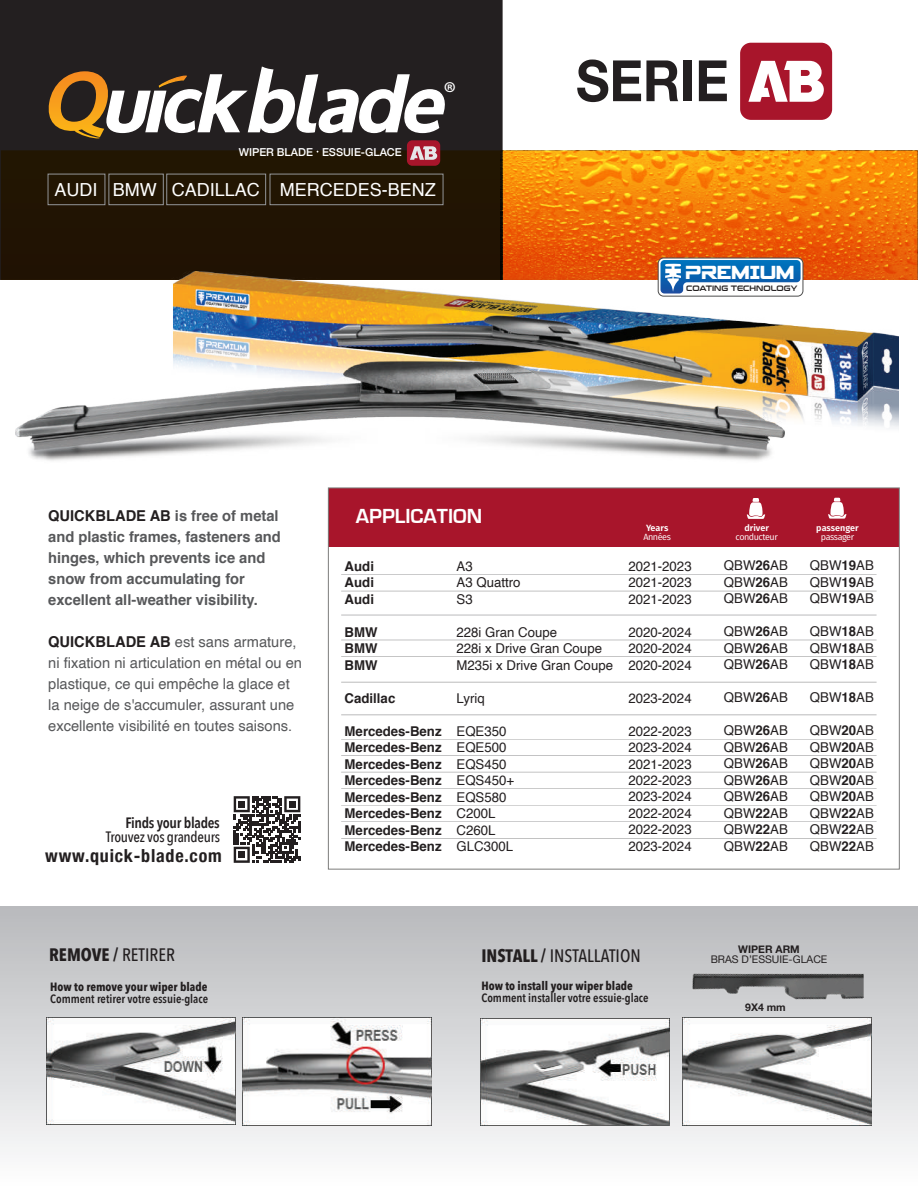
<style>
.page{position:relative;width:918px;height:1188px;background:#fff}
.page>*{position:absolute;margin:0;border:0;box-sizing:border-box;transform-origin:0 0}
.t1{font:700 57px "Helvetica Neue";color:#231f20;scale:.91 1}
.t2{font:30.45px "Myriad Pro";color:#fff}
.t3{font:21.15px "Spy Agency";letter-spacing:-.025em;color:#fff;scale:.95 1}
.t4{font:700 21px "Eurostile";color:#fff}
.t5{font:18px "Helvetica";color:#fff}
.t6{font:500 18px "Avenir Next Condensed";color:#231f20}
.t7{font:700 condensed 18px "Helvetica Neue";letter-spacing:.045em;color:#231f20}
.t8{font:700 18px "Avenir Next Condensed";color:#231f20}
.t9{font:15px/21px "Helvetica";color:#57585a}
.t10{font:700 15px/21px "Helvetica";color:#57585a}
.t11{font:500 15px "Avenir Next Condensed";letter-spacing:-.02em;color:#231f20}
.t12{font:600 15px "Avenir Next Condensed";letter-spacing:-.02em;color:#231f20}
.t13{font:13.5px/16.5px "Helvetica";color:#231f20}
.t14{font:700 13.5px/16.5px "Helvetica";color:#231f20;text-align:justify}
.t15{font:600 12px "Avenir Next Condensed";color:#231f20}
.t16{font:700 12px "Avenir Next Condensed";color:#231f20}
.t17{font:500 10.95px "Helvetica Neue";color:#fff}
.t18{font:10.5px "Helvetica Neue";color:#231f20}
.t19{font:700 10.5px "Helvetica Neue";color:#231f20}
.t20{font:9px "Fira Sans";letter-spacing:-.05em;color:#fff}
.t21{font:600 9px "Fira Sans";color:#fff}
.t22{font:7.8px "Conthrax Sb";color:#231f20;scale:.95 1}
.s1{color:#231f20}
.s2{font-weight:700;color:#231f20}
.s3{font-weight:700}
.s4{font-weight:500}
</style>
<div class="page">
<div style="left:0;top:906px;width:917px;height:281px;background:linear-gradient(to bottom,#b7b8bb,#f8f9f9)"></div>
<div style="left:329px;top:488px;width:570px;height:59px;background:#a8152b"></div>
<img style="left:243px;top:1018px;width:189px;height:107px">
<img style="left:47px;top:1017px;width:189px;height:107px">
<img style="left:682px;top:1018px;width:189px;height:107px">
<img style="left:481px;top:1018px;width:189px;height:108px">
<img style="left:678px;top:926px;width:186px;height:107px">
<div style="left:0;top:0;width:503px;height:280px;background:linear-gradient(to bottom,#242328,#211200)"></div>
<div style="left:407px;top:140px;width:33px;height:26px;background:#a8152b;border-radius:5px"></div>
<svg style="left:46px;top:65px;width:400px;height:95px"></svg>
<svg style="left:234px;top:796px;width:66px;height:67px"></svg>
<div style="left:238px;top:801px;width:7px;height:7px;background:#231f20"></div>
<div style="left:289px;top:801px;width:7px;height:7px;background:#231f20"></div>
<div style="left:238px;top:851px;width:7px;height:7px;background:#231f20"></div>
<img style="left:15px;top:271px;width:883px;height:190px">
<img style="left:500px;top:151px;width:418px;height:128px">
<div style="left:658px;top:258px;width:145px;height:38px;border:1px solid #4c4c4c;border-radius:5px"></div>
<svg style="left:661px;top:260px;width:140px;height:34px"></svg>
<div style="left:740px;top:43px;width:92px;height:77px;background:#a8152b;border-radius:11px"></div>
<svg style="left:748px;top:61px;width:76px;height:41px"></svg>
<div style="left:48px;top:174px;width:57px;height:31px;border:1px solid #939598"></div>
<div style="left:109px;top:174px;width:54px;height:31px;border:1px solid #939598"></div>
<div style="left:167px;top:174px;width:99px;height:31px;border:1px solid #939598"></div>
<div style="left:270px;top:174px;width:173px;height:31px;border:1px solid #939598"></div>
<svg style="left:747px;top:498px;width:18px;height:21px"></svg>
<svg style="left:828px;top:498px;width:19px;height:21px"></svg>
<hr style="left:341px;top:614px;width:536px;height:2px;background:#3e3e3f">
<hr style="left:341px;top:574px;width:536px;height:1px;background:#3e3e3f">
<hr style="left:341px;top:591px;width:536px;height:1px;background:#3e3e3f">
<hr style="left:341px;top:640px;width:536px;height:1px;background:#3e3e3f">
<hr style="left:341px;top:656px;width:536px;height:1px;background:#3e3e3f">
<hr style="left:341px;top:739px;width:536px;height:1px;background:#3e3e3f">
<hr style="left:341px;top:755px;width:536px;height:1px;background:#3e3e3f">
<hr style="left:341px;top:772px;width:536px;height:1px;background:#3e3e3f">
<hr style="left:341px;top:788px;width:536px;height:1px;background:#3e3e3f">
<hr style="left:341px;top:805px;width:536px;height:1px;background:#3e3e3f">
<hr style="left:341px;top:821px;width:536px;height:1px;background:#3e3e3f">
<hr style="left:341px;top:838px;width:536px;height:1px;background:#3e3e3f">
<hr style="left:341px;top:682px;width:536px;height:1px;background:#3e3e3f">
<hr style="left:341px;top:714px;width:536px;height:1px;background:#3e3e3f">
<h2 class="t2" style="left:444px;top:74px;width:14px">®</h2>
<p class="t17" style="left:239px;top:144px;width:165px">WIPER BLADE ESSUIE-GLACE</p>
<h3 class="t5" style="left:55px;top:175px;width:383px">AUDI BMW CADILLAC MERCEDES-BENZ</h3>
<h1 class="t1" style="left:576px;top:36px;width:169px">SERIE</h1>
<h3 class="t3" style="left:685px;top:261px;width:117px">PREMIUM</h3>
<p class="t22" style="left:686px;top:283px;width:118px">COATING TECHNOLOGY</p>
<p class="t10" style="left:48px;top:506px;width:232px"><span class="s1">QUICKBLADE AB</span> is free of metal</p>
<h3 class="t4" style="left:356px;top:505px;width:128px">APPLICATION</h3>
<p class="t10" style="left:48px;top:527px;width:234px">and plastic frames, fasteners and hinges, which prevents ice and snow from accumulating for excellent all-weather visibility.</p>
<p class="t9" style="left:48px;top:632px;width:255px"><span class="s2">QUICKBLADE AB</span> est sans armature, ni fixation ni articulation en métal ou en plastique, ce qui empêche la glace et la neige de s'accumuler, assurant une excellente visibilité en toutes saisons.</p>
<p class="t14" style="left:345px;top:558px;width:31px">Audi Audi Audi</p>
<p class="t14" style="left:345px;top:624px;width:35px">BMW BMW BMW</p>
<p class="t14" style="left:345px;top:690px;width:52px">Cadillac</p>
<p class="t14" style="left:345px;top:723px;width:98px">Mercedes-Benz Mercedes-Benz Mercedes-Benz Mercedes-Benz Mercedes-Benz Mercedes-Benz Mercedes-Benz Mercedes-Benz</p>
<p class="t13" style="left:457px;top:558px;width:65px">A3<br>A3 Quattro<br>S3</p>
<p class="t13" style="left:457px;top:624px;width:158px">228i Gran Coupe<br>228i x Drive Gran Coupe<br>M235i x Drive Gran Coupe</p>
<p class="t13" style="left:457px;top:690px;width:30px">Lyriq</p>
<p class="t13" style="left:457px;top:723px;width:59px">EQE350<br>EQE500<br>EQS450<br>EQS450+<br>EQS580<br>C200L<br>C260L<br>GLC300L</p>
<p class="t12" style="left:125px;top:810px;width:96px">Finds your blades</p>
<p class="t11" style="left:106px;top:828px;width:116px">Trouvez vos grandeurs</p>
<h3 class="t7" style="left:45px;top:840px;width:178px">www.quick-blade.com</h3>
<p class="t21" style="left:646px;top:520px;width:24px">Years</p>
<p class="t20" style="left:643px;top:530px;width:29px">Années</p>
<p class="t13" style="left:628px;top:558px;width:65px;text-align:justify">2021-2023<br>2021-2023<br>2021-2023</p>
<p class="t13" style="left:628px;top:624px;width:65px;text-align:justify">2020-2024<br>2020-2024<br>2020-2024</p>
<p class="t13" style="left:628px;top:690px;width:65px">2023-2024</p>
<p class="t13" style="left:628px;top:723px;width:65px;text-align:justify">2022-2023<br>2023-2024<br>2021-2023<br>2022-2023<br>2023-2024<br>2022-2024<br>2022-2023<br>2023-2024</p>
<p class="t21" style="left:744px;top:520px;width:26px">driver</p>
<p class="t20" style="left:736px;top:530px;width:44px">conducteur</p>
<p class="t21" style="left:816px;top:520px;width:44px">passenger</p>
<p class="t20" style="left:821px;top:530px;width:35px">passager</p>
<p class="t13" style="left:724px;top:558px;width:65px">QBW<span class="s3">26</span>AB</p>
<p class="t13" style="left:810px;top:558px;width:65px">QBW<span class="s3">19</span>AB</p>
<p class="t13" style="left:724px;top:574px;width:65px">QBW<span class="s3">26</span>AB</p>
<p class="t13" style="left:810px;top:574px;width:65px">QBW<span class="s3">19</span>AB</p>
<p class="t13" style="left:724px;top:591px;width:65px">QBW<span class="s3">26</span>AB</p>
<p class="t13" style="left:810px;top:591px;width:65px">QBW<span class="s3">19</span>AB</p>
<p class="t13" style="left:724px;top:624px;width:65px">QBW<span class="s3">26</span>AB</p>
<p class="t13" style="left:810px;top:624px;width:65px">QBW<span class="s3">18</span>AB</p>
<p class="t13" style="left:724px;top:640px;width:65px">QBW<span class="s3">26</span>AB</p>
<p class="t13" style="left:810px;top:640px;width:65px">QBW<span class="s3">18</span>AB</p>
<p class="t13" style="left:724px;top:657px;width:65px">QBW<span class="s3">26</span>AB</p>
<p class="t13" style="left:810px;top:657px;width:65px">QBW<span class="s3">18</span>AB</p>
<p class="t13" style="left:724px;top:690px;width:65px">QBW<span class="s3">26</span>AB</p>
<p class="t13" style="left:810px;top:690px;width:65px">QBW<span class="s3">18</span>AB</p>
<p class="t13" style="left:724px;top:723px;width:65px">QBW<span class="s3">26</span>AB</p>
<p class="t13" style="left:810px;top:723px;width:65px">QBW<span class="s3">20</span>AB</p>
<p class="t13" style="left:724px;top:739px;width:65px">QBW<span class="s3">26</span>AB</p>
<p class="t13" style="left:810px;top:739px;width:65px">QBW<span class="s3">20</span>AB</p>
<p class="t13" style="left:724px;top:756px;width:65px">QBW<span class="s3">26</span>AB</p>
<p class="t13" style="left:810px;top:756px;width:65px">QBW<span class="s3">20</span>AB</p>
<p class="t13" style="left:724px;top:772px;width:65px">QBW<span class="s3">26</span>AB</p>
<p class="t13" style="left:810px;top:772px;width:65px">QBW<span class="s3">20</span>AB</p>
<p class="t13" style="left:724px;top:789px;width:65px">QBW<span class="s3">26</span>AB</p>
<p class="t13" style="left:810px;top:789px;width:65px">QBW<span class="s3">20</span>AB</p>
<p class="t13" style="left:724px;top:805px;width:65px">QBW<span class="s3">22</span>AB</p>
<p class="t13" style="left:810px;top:805px;width:65px">QBW<span class="s3">22</span>AB</p>
<p class="t13" style="left:724px;top:822px;width:65px">QBW<span class="s3">22</span>AB</p>
<p class="t13" style="left:810px;top:822px;width:65px">QBW<span class="s3">22</span>AB</p>
<p class="t13" style="left:724px;top:838px;width:65px">QBW<span class="s3">22</span>AB</p>
<p class="t13" style="left:810px;top:838px;width:65px">QBW<span class="s3">22</span>AB</p>
<h3 class="t8" style="left:49px;top:944px;width:127px">REMOVE / <span class="s4">RETIRER</span></h3>
<h3 class="t6" style="left:481px;top:945px;width:161px"><span class="s3">INSTALL /</span> INSTALLATION</h3>
<p class="t16" style="left:50px;top:979px;width:159px">How to remove your wiper blade</p>
<p class="t15" style="left:50px;top:988px;width:159px">Comment retirer votre essuie-glace</p>
<p class="t16" style="left:482px;top:979px;width:153px">How to install your wiper blade</p>
<p class="t15" style="left:482px;top:988px;width:168px">Comment installer votre essuie-glace</p>
<p class="t19" style="left:738px;top:941px;width:63px">WIPER ARM</p>
<p class="t18" style="left:711px;top:952px;width:118px">BRAS D’ESSUIE-GLACE</p>
<p class="t19" style="left:745px;top:999px;width:42px">9X4 mm</p>
</div>
